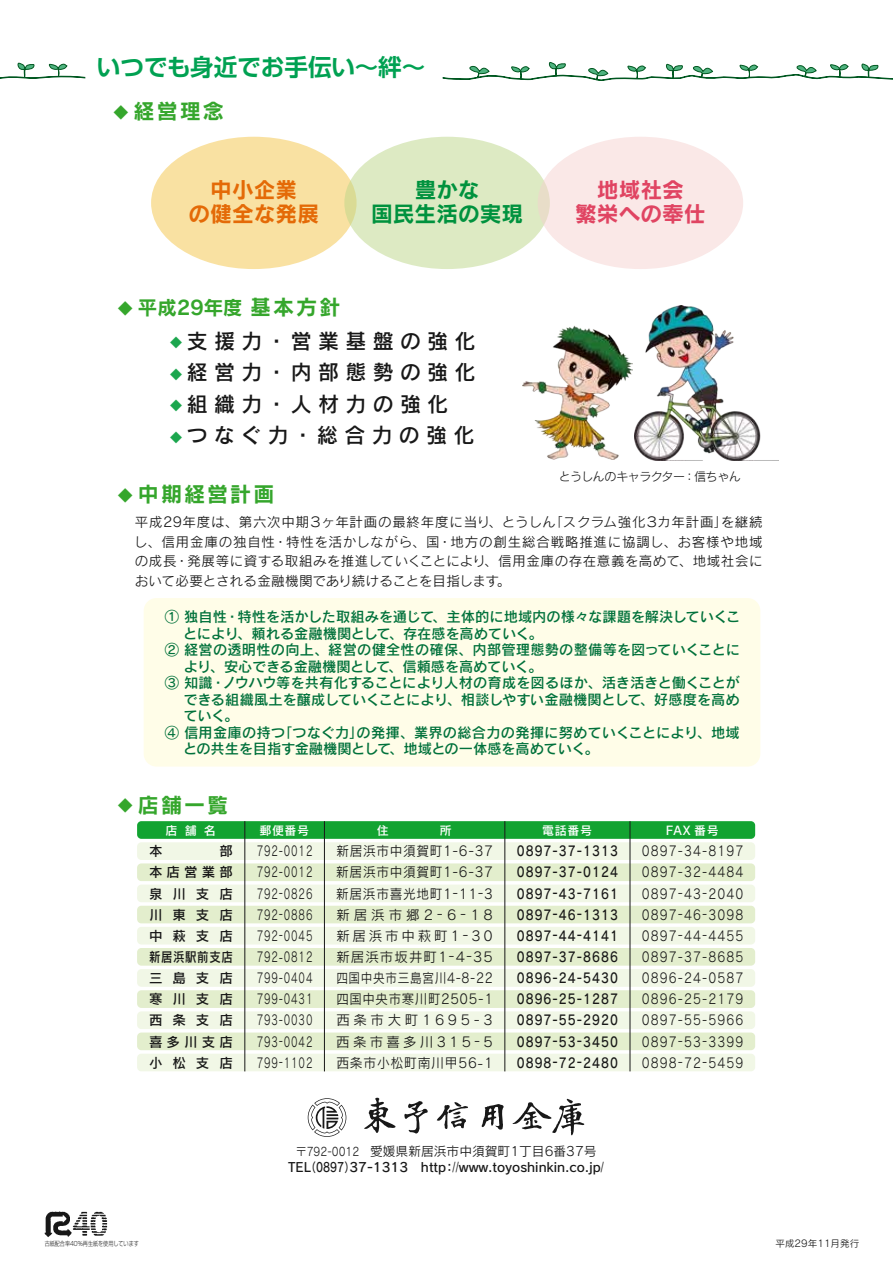
<style>
.page{position:relative;width:893px;height:1263px;background:#fff}
.page>*{position:absolute;margin:0;border:0;box-sizing:border-box;transform-origin:0 0}
.t1{font:700 23.55px "Shin Go Pro De";color:#00a152}
.t2{font:21.75px/24.3px "Rodin Pro B";color:#e46a07;text-align:center}
.t3{font:21.75px/24.3px "Rodin Pro B";color:#00923e;text-align:center}
.t4{font:21.75px/24.3px "Rodin Pro B";color:#e04462;text-align:center}
.t5{font:21px "Rodin Pro DB";letter-spacing:.3em;color:#181818}
.t6{font:21px "Rodin Pro B";letter-spacing:.1em;color:#35a62c}
.t7{font:19.5px "Rodin Pro B";color:#35a62c}
.t8{font:15px "Rodin Pro B";color:#35a62c}
.t9{font:14.25px/16.5px "Rodin Pro DB";color:#00713b}
.t10{font:14.25px "Rodin Pro DB";letter-spacing:-.02em;color:#00713b}
.t11{font:13.5px/21.1px "Rodin Pro M";letter-spacing:.06em;color:#181818}
.t12{font:13.5px/21.1px "Rodin Pro DB";letter-spacing:.09em;color:#181818;text-align:justify;scale:.85 1}
.t13{font:13.5px/21.1px "Rodin Pro M";letter-spacing:.06em;color:#181818;text-align:justify;scale:.85 1}
.t14{font:13.5px/21.1px "Rodin Pro M";letter-spacing:.06em;color:#181818;text-align:justify;scale:.7 1}
.t15{font:13.5px/21.1px "Rodin Pro DB";letter-spacing:.09em;color:#181818;text-align:justify}
.t16{font:13.5px/21.1px "Rodin Pro M";letter-spacing:.06em;color:#181818;text-align:right;scale:.94 1}
.t17{font:13.5px "Rodin Pro M";letter-spacing:-.005em;color:#181818}
.t18{font:13.5px "Rodin Pro M";letter-spacing:.06em;color:#181818;scale:.86 1}
.t19{font:13.5px "Rodin Pro M";letter-spacing:.06em;color:#181818;scale:.92 1}
.t20{font:13.5px "Rodin Pro M";letter-spacing:.08em;color:#181818}
.t21{font:13.5px "Rodin Pro M";letter-spacing:.27em;color:#181818}
.t22{font:13.5px "Rodin Pro M";letter-spacing:.21em;color:#181818}
.t23{font:12.75px "Rodin Pro DB";color:#181818}
.t24{font:12.75px "Rodin Pro M";color:#181818}
.t25{font:12.75px "Rodin Pro DB";color:#181818;scale:.8 1}
.t26{font:12.75px "Rodin Pro DB";color:#181818;scale:.95 1}
.t27{font:12px "Rodin Pro DB";letter-spacing:.05em;color:#fff}
.t28{font:12px "Rodin Pro M";letter-spacing:-.05em;color:#181818}
.t29{font:12px "Shin Go Pro";color:#1ca64e}
.t30{font:11.7px "Rodin Pro M";color:#181818}
.t31{font:9.6px "Rodin Pro M";color:#181818}
.t32{font:300 6.3px "Shin Go Pro";color:#181818;scale:.8 1}
.s1{font-size:21px}
</style>
<div class="page">
<hr style="left:892px;top:0;width:1px;height:1263px;background:#00a152">
<svg style="left:404px;top:1101px;width:24px;height:32px"></svg>
<svg style="left:481px;top:1104px;width:23px;height:25px"></svg>
<svg style="left:437px;top:1102px;width:31px;height:27px"></svg>
<svg style="left:364px;top:1097px;width:32px;height:36px"></svg>
<svg style="left:512px;top:1098px;width:72px;height:37px"></svg>
<svg style="left:308px;top:1098px;width:38px;height:39px"></svg>
<img style="left:44px;top:1211px;width:64px;height:26px">
<div style="left:151px;top:137px;width:206px;height:132px;background:#f9e1a2;border-radius:50%"></div>
<div style="left:344px;top:137px;width:206px;height:132px;background:#ddeac3;border-radius:50%"></div>
<div style="left:538px;top:137px;width:205px;height:132px;background:#fae8e7;border-radius:50%"></div>
<div style="left:144px;top:598px;width:616px;height:168px;background:#fffde8;border-radius:13px"></div>
<div style="left:137px;top:821px;width:618px;height:18px;background:#12a331;border-radius:4px"></div>
<div style="left:137px;top:842px;width:618px;height:18px;background:#f1f7e6;border-radius:4px"></div>
<div style="left:137px;top:863px;width:618px;height:18px;background:#e3eecd;border-radius:4px"></div>
<div style="left:137px;top:884px;width:618px;height:18px;background:#f1f7e6;border-radius:4px"></div>
<div style="left:137px;top:906px;width:618px;height:17px;background:#e3eecd;border-radius:4px"></div>
<div style="left:137px;top:927px;width:618px;height:17px;background:#f1f7e6;border-radius:4px"></div>
<div style="left:137px;top:948px;width:618px;height:18px;background:#e3eecd;border-radius:4px"></div>
<div style="left:137px;top:969px;width:618px;height:18px;background:#f1f7e6;border-radius:4px"></div>
<div style="left:137px;top:990px;width:618px;height:18px;background:#e3eecd;border-radius:4px"></div>
<div style="left:137px;top:1011px;width:618px;height:18px;background:#f1f7e6;border-radius:4px"></div>
<div style="left:137px;top:1032px;width:618px;height:18px;background:#e3eecd;border-radius:4px"></div>
<div style="left:137px;top:1054px;width:618px;height:17px;background:#f1f7e6;border-radius:4px"></div>
<hr style="left:245px;top:821px;width:1px;height:250px;background:#181818">
<hr style="left:324px;top:821px;width:1px;height:250px;background:#181818">
<hr style="left:505px;top:821px;width:1px;height:250px;background:#181818">
<hr style="left:630px;top:821px;width:1px;height:250px;background:#181818">
<svg style="left:0;top:62px;width:85px;height:17px"></svg>
<svg style="left:443px;top:58px;width:450px;height:25px"></svg>
<img style="left:522px;top:326px;width:111px;height:134px">
<img style="left:634px;top:306px;width:127px;height:154px">
<h1 class="t1" style="left:97px;top:48px;width:330px">いつでも身近でお手伝い～絆~</h1>
<h3 class="t6" style="left:134px;top:97px;width:92px">経営理念</h3>
<p class="t8" style="left:113px;top:102px;width:16px">◆</p>
<h2 class="t2" style="left:189px;top:177px;width:132px">中小企業<br>の健全な発展</h2>
<h2 class="t3" style="left:371px;top:177px;width:154px">豊かな<br>国民生活の実現</h2>
<h2 class="t4" style="left:575px;top:177px;width:132px">地域社会<br>繁栄への奉仕</h2>
<h3 class="t7" style="left:138px;top:295px;width:204px">平成29年度<span class="s1">基本方針</span></h3>
<p class="t8" style="left:118px;top:298px;width:16px">◆</p>
<h3 class="t5" style="left:187px;top:327px;width:290px">支援力・営業基盤の強化</h3>
<p class="t29" style="left:170px;top:333px;width:13px">◆</p>
<h3 class="t5" style="left:187px;top:358px;width:290px">経営力・内部態勢の強化</h3>
<p class="t29" style="left:170px;top:364px;width:13px">◆</p>
<h3 class="t5" style="left:187px;top:390px;width:263px">組織力・人材力の強化</h3>
<p class="t29" style="left:170px;top:396px;width:13px">◆</p>
<h3 class="t5" style="left:187px;top:421px;width:289px">つなぐ力・総合力の強化</h3>
<p class="t29" style="left:170px;top:427px;width:13px">◆</p>
<h3 class="t6" style="left:138px;top:480px;width:138px">中期経営計画</h3>
<p class="t8" style="left:118px;top:485px;width:16px">◆</p>
<p class="t28" style="left:559px;top:469px;width:184px">とうしんのキャラクター：信ちゃん</p>
<p class="t11" style="left:135px;top:511px;width:422px">平成29年度は、第六次中期３ヶ年計画の最終年度に当り、とうしん</p>
<p class="t11" style="left:134px;top:531px;width:630px">し、信用金庫の独自性・特性を活かしながら、国・地方の創生総合戦略推進に協調し、お客様や地域</p>
<p class="t11" style="left:135px;top:550px;width:629px">の成長・発展等に資する取組みを推進していくことにより、信用金庫の存在意義を高めて、地域社会に</p>
<p class="t11" style="left:497px;top:570px;width:15px">。</p>
<p class="t11" style="left:549px;top:511px;width:179px">「スクラム強化３カ年計画」</p>
<p class="t11" style="left:721px;top:511px;width:43px">を継続</p>
<p class="t17" style="left:135px;top:572px;width:366px">おいて必要とされる金融機関であり続けることを目指します</p>
<p class="t9" style="left:432px;top:608px;width:309px">、主体的に地域内の様々な課題を解決していくこ</p>
<p class="t9" style="left:389px;top:608px;width:156px;text-indent:-224px">① 独自性・特性を活かした取組みを通じて<br>、存在感を高めていく。</p>
<p class="t9" style="left:183px;top:624px;width:209px">とにより、頼れる金融機関として</p>
<p class="t9" style="left:165px;top:641px;width:576px">② 経営の透明性の向上、経営の健全性の確保、内部管理態勢の整備等を図っていくことに</p>
<p class="t9" style="left:388px;top:657px;width:156px">、信頼感を高めていく。</p>
<p class="t9" style="left:222px;top:657px;width:519px;text-indent:-39px">より、安心できる金融機関として<br>ノウハウ等を共有化することにより人材の育成を図るほか、活き活きと働くことが</p>
<p class="t9" style="left:165px;top:674px;width:62px">③ 知識・</p>
<p class="t10" style="left:184px;top:690px;width:460px">できる組織風土を醸成していくことにより、相談しやすい金融機関として</p>
<p class="t9" style="left:184px;top:707px;width:56px">ていく。</p>
<p class="t9" style="left:357px;top:723px;width:385px">の発揮、業界の総合力の発揮に努めていくことにより、地域</p>
<p class="t9" style="left:640px;top:690px;width:102px">、好感度を高め</p>
<p class="t9" style="left:165px;top:723px;width:122px">④ 信用金庫の持つ</p>
<p class="t9" style="left:278px;top:723px;width:87px">「つなぐ力」</p>
<p class="t9" style="left:389px;top:740px;width:211px">、地域との一体感を高めていく。</p>
<p class="t9" style="left:183px;top:740px;width:210px">との共生を目指す金融機関として</p>
<h3 class="t6" style="left:138px;top:791px;width:92px">店舗一覧</h3>
<p class="t8" style="left:118px;top:795px;width:16px">◆</p>
<p class="t27" style="left:165px;top:822px;width:33px">店 舗</p>
<p class="t27" style="left:204px;top:822px;width:13px">名</p>
<p class="t15" style="left:149px;top:840px;width:15px">本</p>
<p class="t15" style="left:149px;top:840px;width:85px;text-indent:70px">部本店営業部泉川支店川東支店中萩支店新居浜駅前支店三島支店寒川支店西条支店喜多川支店小松支店</p>
<p class="t27" style="left:259px;top:822px;width:51px">郵便番号</p>
<p class="t14" style="left:257px;top:840px;width:81px">792-0012<br>792-0012<br>792-0826<br>792-0886<br>792-0045<br>792-0812<br>799-0404<br>799-0431<br>793-0030<br>793-0042<br>799-1102</p>
<p class="t16" style="left:336px;top:840px;width:168px">新居浜市中須賀町1-6-37新居浜市中須賀町1-6-37新居浜市喜光地町1-11-3<br>1 8</p>
<p class="t11" style="left:336px;top:903px;width:98px">新居浜市郷2</p>
<p class="t11" style="left:447px;top:903px;width:11px">6</p>
<p class="t11" style="left:437px;top:902px;width:8px">-</p>
<p class="t11" style="left:460px;top:902px;width:8px">-</p>
<p class="t22" style="left:336px;top:927px;width:125px">新居浜市中萩町1</p>
<p class="t20" style="left:336px;top:948px;width:158px">新居浜市坂井町1-4-35</p>
<p class="t18" style="left:336px;top:969px;width:184px">四国中央市三島宮川4-8-22</p>
<p class="t19" style="left:336px;top:990px;width:172px">四国中央市寒川町2505-1</p>
<p class="t11" style="left:484px;top:1009px;width:11px">3</p>
<p class="t11" style="left:471px;top:925px;width:23px">30</p>
<p class="t11" style="left:463px;top:923px;width:8px">-</p>
<p class="t21" style="left:336px;top:1011px;width:135px">西条市大町1695</p>
<p class="t11" style="left:474px;top:1008px;width:8px">-</p>
<p class="t11" style="left:336px;top:1030px;width:158px">西条市喜多川315<br>西条市小松町南川甲56-1</p>
<p class="t11" style="left:484px;top:1030px;width:11px">5</p>
<p class="t11" style="left:474px;top:1029px;width:8px">-</p>
<p class="t27" style="left:542px;top:822px;width:51px">電話番号</p>
<p class="t12" style="left:517px;top:840px;width:121px">0897-37-1313<br>0897-37-0124<br>0897-43-7161<br>0897-46-1313<br>0897-44-4141<br>0897-37-8686<br>0896-24-5430<br>0896-25-1287<br>0897-55-2920<br>0897-53-3450<br>0898-72-2480</p>
<p class="t27" style="left:666px;top:822px;width:54px">FAX 番号</p>
<p class="t13" style="left:642px;top:840px;width:121px">0897-34-8197<br>0897-32-4484<br>0897-43-2040<br>0897-46-3098<br>0897-44-4455<br>0897-37-8685<br>0896-24-0587<br>0896-25-2179<br>0897-55-5966<br>0897-53-3399<br>0898-72-5459</p>
<p class="t32" style="left:45px;top:1238px;width:119px">古紙配合率40％再生紙を使用しています</p>
<p class="t30" style="left:295px;top:1144px;width:65px">〒792-0012</p>
<p class="t24" style="left:370px;top:1143px;width:228px">愛媛県新居浜市中須賀町1丁目6番37号</p>
<p class="t25" style="left:306px;top:1159px;width:177px">（0897 37-1313　http</p>
<p class="t25" style="left:344px;top:1159px;width:14px">）</p>
<p class="t23" style="left:443px;top:1159px;width:162px">：//www.toyoshinkin.co.jp/</p>
<p class="t26" style="left:288px;top:1159px;width:26px">TEL</p>
<p class="t31" style="left:775px;top:1237px;width:85px">平成29年11月発行</p>
</div>
